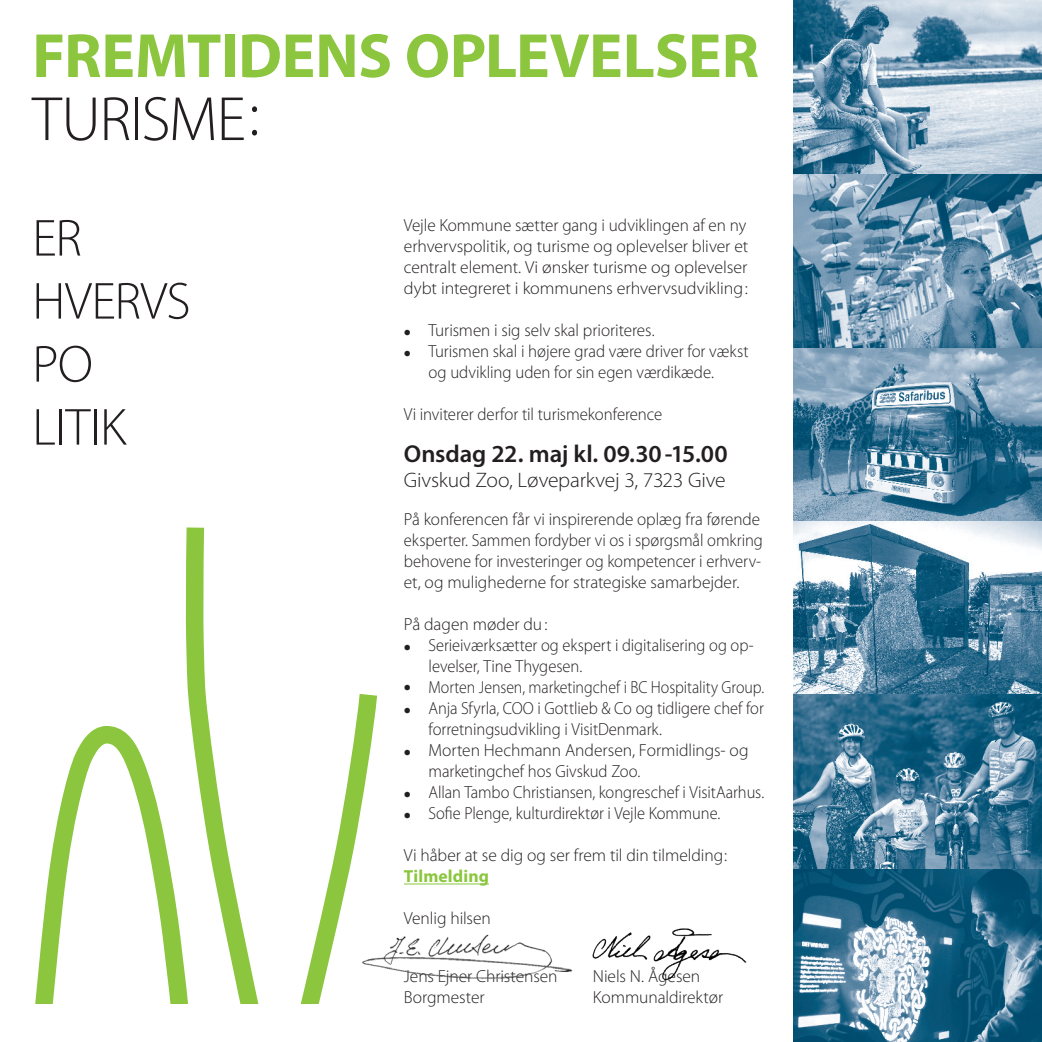
<style>
.page{position:relative;width:1042px;height:1042px;background:#fff}
.page>*{position:absolute;margin:0;border:0;box-sizing:border-box;transform-origin:0 0}
.t1{font:700 63px "Myriad Pro";letter-spacing:-.005em;color:#8bc63e}
.t2{font:300 63px "Myriad Pro";letter-spacing:-.02em;color:#231f20}
.t3{font:300 52.5px/63px "Myriad Pro";letter-spacing:-.015em;color:#231f20}
.t4{font:600 24.5px "Myriad Pro";letter-spacing:-.005em;color:#231f20}
.t5{font:300 21px "Myriad Pro";letter-spacing:-.01em;color:#231f20}
.t6{font:300 17.5px/21px "Myriad Pro";letter-spacing:-.005em;color:#231f20}
.t7{font:300 17.5px/21px "Myriad Pro";letter-spacing:-.005em;color:#231f20;scale:.94 1}
.t8{font:300 17.5px/21px "Myriad Pro";letter-spacing:-.005em;color:#231f20;text-align:center;scale:.96 1}
.t9{font:300 17.5px "Myriad Pro";letter-spacing:-.005em;color:#231f20;scale:.91 1}
.t10{font:700 17.5px "Myriad Pro";letter-spacing:.005em;color:#8bc63e}
.s1{font-weight:700;font-size:21px}
</style>
<div class="page">
<img style="left:794px;top:0;width:248px;height:1042px">
<hr style="left:404px;top:883px;width:85px;height:1px;background:#8bc63e">
<svg style="left:35px;top:726px;width:142px;height:278px"></svg>
<svg style="left:300px;top:694px;width:77px;height:310px"></svg>
<svg style="left:177px;top:527px;width:82px;height:477px"></svg>
<img style="left:351px;top:921px;width:217px;height:68px">
<img style="left:568px;top:928px;width:179px;height:52px">
<h1 class="t1" style="left:32px;top:15px;width:728px">FREMTIDENS OPLEVELSER</h1>
<h1 class="t2" style="left:32px;top:81px;width:229px">TURISME:</h1>
<h2 class="t3" style="left:32px;top:206px;width:160px">ER<br>HVERVS<br>PO<br>LITIK</h2>
<p class="t6" style="left:404px;top:215px;width:346px">Vejle Kommune sætter gang i udviklingen af en ny erhvervspolitik, og turisme og oplevelser bliver et centralt element. Vi ønsker turisme og oplevelser dybt integreret i kommunens erhvervsudvikling :</p>
<p class="t6" style="left:404px;top:320px;width:252px"><span class="s1">•</span> Turismen i sig selv skal prioriteres.</p>
<p class="t8" style="left:404px;top:341px;width:361px"><span class="s1">•</span> Turismen skal i højere grad være driver for vækst og udvikling uden for sin egen værdikæde.</p>
<p class="t8" style="left:404px;top:404px;width:271px">Vi inviterer derfor til turismekonference</p>
<h3 class="t4" style="left:404px;top:438px;width:325px">Onsdag 22. maj kl. 09.30 -15.00</h3>
<p class="t5" style="left:404px;top:467px;width:323px">Givskud Zoo, Løveparkvej 3, 7323 Give</p>
<p class="t6" style="left:404px;top:509px;width:361px">På konferencen får vi inspirerende oplæg fra førende eksperter. Sammen fordyber vi os i spørgsmål omkring behovene for investeringer og kompetencer i erhverv&shy;et, og mulighederne for strategiske samarbejder.</p>
<p class="t6" style="left:404px;top:614px;width:145px">På dagen møder du :</p>
<p class="t7" style="left:428px;top:635px;width:347px;text-indent:-25px"><span class="s1">•</span> Serieiværksætter og ekspert i digitalisering og op&shy;levelser, Tine Thygesen.</p>
<p class="t9" style="left:404px;top:677px;width:397px"><span class="s1">•</span> Morten Jensen, marketingchef i BC Hospitality Group.</p>
<p class="t7" style="left:428px;top:698px;width:358px;text-indent:-25px"><span class="s1">•</span> Anja Sfyrla, COO i Gottlieb &amp; Co og tidligere chef for forretningsudvikling i VisitDenmark.</p>
<p class="t6" style="left:428px;top:740px;width:322px;text-indent:-25px"><span class="s1">•</span> Morten Hechmann Andersen, Formidlings- og marketingchef hos Givskud Zoo.</p>
<p class="t7" style="left:404px;top:782px;width:385px"><span class="s1">•</span> Allan Tambo Christiansen, kongreschef i VisitAarhus.</p>
<p class="t7" style="left:404px;top:803px;width:338px"><span class="s1">•</span> Sofie Plenge, kulturdirektør i Vejle Kommune.</p>
<p class="t6" style="left:404px;top:845px;width:325px">Vi håber at se dig og ser frem til din tilmelding:</p>
<p class="t10" style="left:404px;top:865px;width:87px">Tilmelding</p>
<p class="t6" style="left:404px;top:908px;width:89px">Venlig hilsen</p>
<p class="t6" style="left:404px;top:965px;width:155px">Jens Ejner Christensen</p>
<p class="t6" style="left:593px;top:965px;width:109px">Niels N. Ågesen</p>
<p class="t6" style="left:404px;top:986px;width:82px">Borgmester</p>
<p class="t6" style="left:593px;top:986px;width:132px">Kommunaldirektør</p>
</div>
